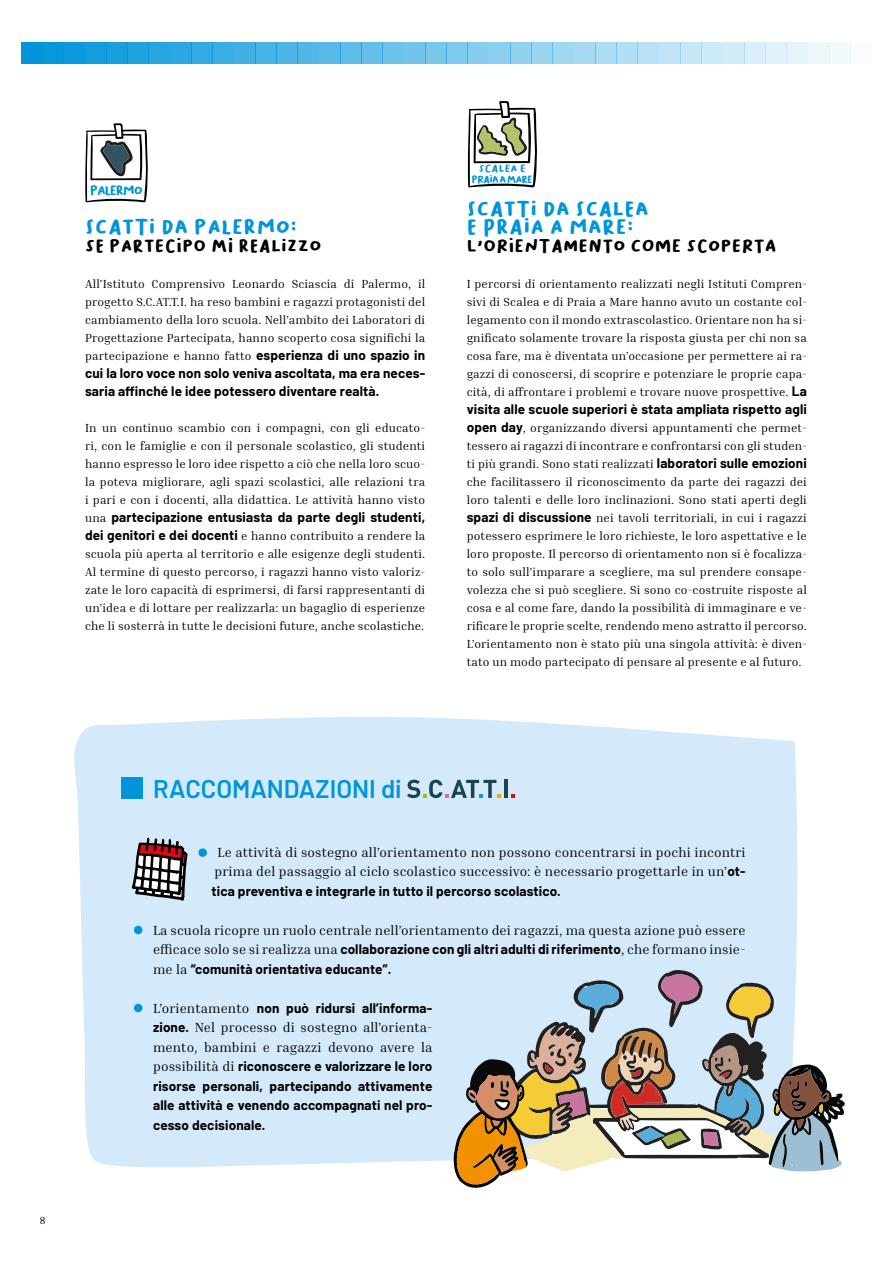
<style>
.page{position:relative;width:893px;height:1263px;background:#fff}
.page>*{position:absolute;margin:0;border:0;box-sizing:border-box;transform-origin:0 0}
.t1{font:600 25.5px "Barlow";color:#0095db}
.t2{font:21px/18px "Bakso Sapi";letter-spacing:.01em;color:#0095db}
.t3{font:18px "Bakso Sapi";letter-spacing:.01em;color:#000}
.t4{font:700 13.5px/19.5px "Barlow";letter-spacing:.01em;color:#000}
.t5{font:13.5px/19.5px "Inria Serif";letter-spacing:.01em;color:#000}
.t6{font:13.5px "Bakso Sapi";letter-spacing:-.1em;color:#0095db}
.t7{font:12px/18px "Inria Serif";letter-spacing:.01em;color:#000;text-align:justify}
.t8{font:10.5px/10.5px "Bakso Sapi";color:#0095db;text-align:center}
.t9{font:10.5px "Inria Serif";color:#000}
.s1{font-family:"Barlow";font-weight:700;font-size:13.5px}
.s2{font-family:"Inria Serif";font-weight:400;font-size:12px}
.s3{font-family:"Barlow";font-weight:700}
.s4{font-family:"Inria Serif";font-weight:400}
</style>
<div class="page">
<svg style="left:85px;top:123px;width:63px;height:79px"></svg>
<div style="left:74px;top:717px;width:724px;height:450px;background:#d4eafa"></div>
<svg style="left:407px;top:780px;width:94px;height:18px;background:#94b0bd"></svg>
<hr style="left:504px;top:780px;width:4px;height:18px;background:#194453">
<svg style="left:511px;top:794px;width:4px;height:4px"></svg>
<div style="left:134px;top:926px;width:8px;height:8px;background:#0095db;border-radius:50%"></div>
<div style="left:134px;top:1004px;width:8px;height:8px;background:#0095db;border-radius:50%"></div>
<div style="left:121px;top:777px;width:21px;height:21px;background:#0095db"></div>
<svg style="left:454px;top:970px;width:391px;height:218px"></svg>
<div style="left:198px;top:848px;width:9px;height:9px;background:#0095db;border-radius:50%"></div>
<div style="left:21px;top:42px;width:22px;height:22px;background:#0095db"></div>
<div style="left:446px;top:42px;width:22px;height:22px;background:#80caed"></div>
<div style="left:425px;top:42px;width:21px;height:22px;background:#7ac7ec"></div>
<div style="left:850px;top:42px;width:22px;height:22px;background:#f9fcfe"></div>
<div style="left:43px;top:42px;width:21px;height:22px;background:#0797db"></div>
<div style="left:468px;top:42px;width:21px;height:22px;background:#86cced"></div>
<div style="left:404px;top:42px;width:21px;height:22px;background:#73c4eb"></div>
<div style="left:829px;top:42px;width:21px;height:22px;background:#f3fafd"></div>
<div style="left:64px;top:42px;width:21px;height:22px;background:#0d9adc"></div>
<div style="left:489px;top:42px;width:21px;height:22px;background:#8dcfee"></div>
<div style="left:383px;top:42px;width:21px;height:22px;background:#6dc2ea"></div>
<div style="left:808px;top:42px;width:21px;height:22px;background:#ecf7fc"></div>
<div style="left:85px;top:42px;width:21px;height:22px;background:#149ddd"></div>
<div style="left:510px;top:42px;width:21px;height:22px;background:#93d2ef"></div>
<div style="left:361px;top:42px;width:22px;height:22px;background:#66bfe9"></div>
<div style="left:787px;top:42px;width:21px;height:22px;background:#e6f4fb"></div>
<div style="left:106px;top:42px;width:22px;height:22px;background:#1a9fde"></div>
<div style="left:531px;top:42px;width:22px;height:22px;background:#9ad5f0"></div>
<div style="left:340px;top:42px;width:21px;height:22px;background:#60bce8"></div>
<div style="left:765px;top:42px;width:22px;height:22px;background:#e0f2fa"></div>
<div style="left:128px;top:42px;width:21px;height:22px;background:#20a2df"></div>
<div style="left:553px;top:42px;width:21px;height:22px;background:#a0d7f1"></div>
<div style="left:319px;top:42px;width:21px;height:22px;background:#5abae7"></div>
<div style="left:744px;top:42px;width:21px;height:22px;background:#d9eff9"></div>
<div style="left:149px;top:42px;width:21px;height:22px;background:#27a5e0"></div>
<div style="left:574px;top:42px;width:21px;height:22px;background:#a6daf2"></div>
<div style="left:298px;top:42px;width:21px;height:22px;background:#53b7e6"></div>
<div style="left:723px;top:42px;width:21px;height:22px;background:#d3ecf8"></div>
<div style="left:170px;top:42px;width:21px;height:22px;background:#2da7e1"></div>
<div style="left:595px;top:42px;width:22px;height:22px;background:#addcf3"></div>
<div style="left:276px;top:42px;width:22px;height:22px;background:#4db5e5"></div>
<div style="left:702px;top:42px;width:21px;height:22px;background:#cdeaf7"></div>
<div style="left:191px;top:42px;width:22px;height:22px;background:#33aae2"></div>
<div style="left:617px;top:42px;width:21px;height:22px;background:#b3dff4"></div>
<div style="left:255px;top:42px;width:21px;height:22px;background:#47b2e5"></div>
<div style="left:680px;top:42px;width:22px;height:22px;background:#c6e7f6"></div>
<div style="left:213px;top:42px;width:21px;height:22px;background:#3aade3"></div>
<div style="left:638px;top:42px;width:21px;height:22px;background:#b9e1f5"></div>
<div style="left:234px;top:42px;width:21px;height:22px;background:#40afe4"></div>
<div style="left:659px;top:42px;width:21px;height:22px;background:#c0e4f6"></div>
<svg style="left:468px;top:101px;width:69px;height:86px"></svg>
<svg style="left:132px;top:838px;width:56px;height:63px"></svg>
<p class="t6" style="left:90px;top:182px;width:55px">PALERMO</p>
<h2 class="t2" style="left:85px;top:218px;width:213px">SCATTI DA PALERMO:</h2>
<h3 class="t3" style="left:85px;top:235px;width:238px">SE PARTECIPO MI REALIZZO</h3>
<p class="t7" style="left:85px;top:275px;width:342px">All’Istituto Comprensivo Leonardo Sciascia di Palermo, il progetto S.C.AT.T.I. ha reso bambini e ragazzi protagonisti del cambiamento della loro scuola. Nell’ambito dei Laboratori di Progettazione Partecipata, hanno scoperto cosa significhi la partecipazione e hanno fatto <span class="s1">esperienza di uno spazio in</span></p>
<p class="t4" style="left:85px;top:363px;width:342px;line-height:18px">cui la loro voce non solo veniva ascoltata, ma era neces&shy;saria affinché le idee potessero diventare realtà.</p>
<p class="t7" style="left:85px;top:419px;width:342px">In un continuo scambio con i compagni, con gli educato&shy;ri, con le famiglie e con il personale scolastico, gli studenti hanno espresso le loro idee rispetto a ciò che nella loro scuo&shy;la poteva migliorare, agli spazi scolastici, alle relazioni tra i pari e con i docenti, alla didattica. Le attività hanno visto</p>
<p class="t4" style="left:85px;top:506px;width:342px"><span class="s2">una</span> partecipazione entusiasta da parte degli studenti,</p>
<p class="t7" style="left:85px;top:527px;width:342px"><span class="s1">dei genitori e dei docenti</span> e hanno contribuito a rendere la scuola più aperta al territorio e alle esigenze degli studenti.<br>Al termine di questo percorso, i ragazzi hanno visto valoriz&shy;zate le loro capacità di esprimersi, di farsi rappresentanti di un’idea e di lottare per realizzarla: un bagaglio di esperienze che li sosterrà in tutte le decisioni future, anche scolastiche.</p>
<p class="t8" style="left:472px;top:164px;width:63px">SCALEA E<br>PRAIA A MARE</p>
<h2 class="t2" style="left:467px;top:200px;width:184px">SCATTI DA SCALEA<br>E PRAIA A MARE:</h2>
<h3 class="t3" style="left:467px;top:235px;width:309px">L'ORIENTAMENTO COME SCOPERTA</h3>
<p class="t7" style="left:467px;top:275px;width:342px">I percorsi di orientamento realizzati negli Istituti Compren&shy;sivi di Scalea e di Praia a Mare hanno avuto un costante col&shy;legamento con il mondo extrascolastico. Orientare non ha si&shy;gnificato solamente trovare la risposta giusta per chi non sa cosa fare, ma è diventata un’occasione per permettere ai ra&shy;gazzi di conoscersi, di scoprire e potenziare le proprie capa&shy;cità, di affrontare i problemi e trovare nuove prospettive. <span class="s1">La</span></p>
<p class="t4" style="left:467px;top:398px;width:342px">visita alle scuole superiori è stata ampliata rispetto agli</p>
<p class="t7" style="left:467px;top:419px;width:342px"><span class="s1">open day</span>, organizzando diversi appuntamenti che permet&shy;tessero ai ragazzi di incontrare e confrontarsi con gli studen&shy;ti più grandi. Sono stati realizzati <span class="s1">laboratori sulle emozioni </span>che facilitassero il riconoscimento da parte dei ragazzi dei loro talenti e delle loro inclinazioni. Sono stati aperti degli <span class="s1">spazi di discussione</span> nei tavoli territoriali, in cui i ragazzi potessero esprimere le loro richieste, le loro aspettative e le loro proposte. Il percorso di orientamento non si è focalizza&shy;to solo sull’imparare a scegliere, ma sul prendere consape&shy;volezza che si può scegliere. Si sono co-costruite risposte al cosa e al come fare, dando la possibilità di immaginare e ve&shy;rificare le proprie scelte, rendendo meno astratto il percorso.<br>L’orientamento non è stato più una singola attività: è diven&shy;tato un modo partecipato di pensare al presente e al futuro.</p>
<p class="t9" style="left:40px;top:1214px;width:7px">8</p>
<h1 class="t1" style="left:153px;top:770px;width:250px">RACCOMANDAZIONI di</h1>
<p class="t5" style="left:215px;top:842px;width:533px">Le attività di sostegno all’orientamento non possono concentrarsi in pochi incontri prima del passaggio al ciclo scolastico successivo: è necessario progettarle in un’<span class="s3">ot-</span></p>
<p class="t4" style="left:212px;top:880px;width:351px">tica preventiva e integrarle in tutto il percorso scolastico.</p>
<p class="t5" style="left:153px;top:920px;width:594px">La scuola ricopre un ruolo centrale nell’orientamento dei ragazzi, ma questa azione può essere efficace solo se si realizza una <span class="s3">collaborazione con gli altri adulti di riferimento</span>, che formano insie-</p>
<p class="t4" style="left:153px;top:958px;width:240px"><span class="s4">me la</span> “comunità orientativa educante”.</p>
<p class="t4" style="left:153px;top:997px;width:281px"><span class="s4">L’orientamento</span> non può ridursi all’informa-</p>
<p class="t5" style="left:153px;top:1017px;width:281px"><span class="s3">zione.</span> Nel processo di sostegno all’orienta&shy;mento, bambini e ragazzi devono avere la</p>
<p class="t4" style="left:153px;top:1055px;width:281px;text-align:justify"><span class="s4">possibilità di</span> riconoscere e valorizzare le loro risorse personali, partecipando attivamente alle attività e venendo accompagnati nel pro&shy;cesso decisionale.</p>
</div>
